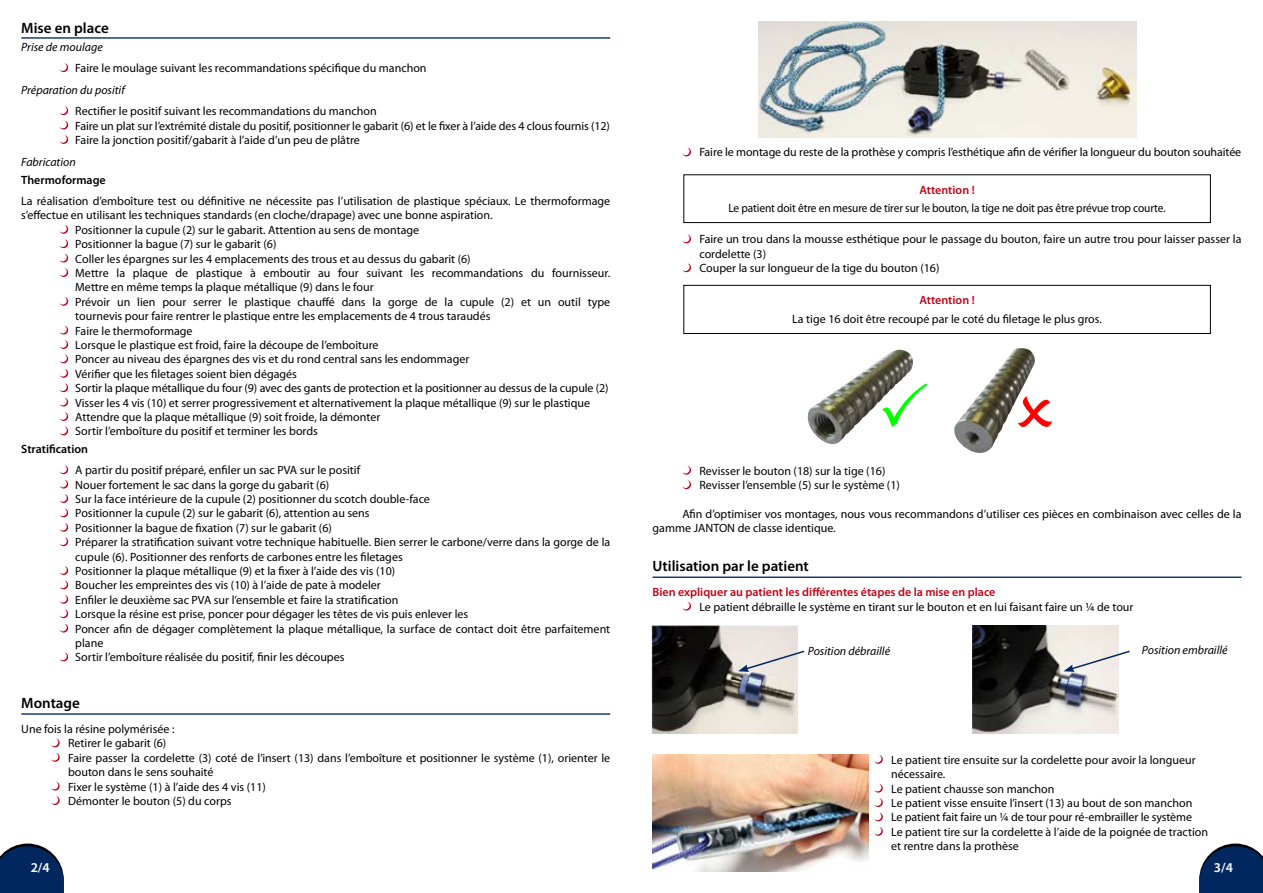
<style>
.page{position:relative;width:1263px;height:893px;background:#fff}
.page>*{position:absolute;margin:0;border:0;box-sizing:border-box;transform-origin:0 0}
.t1{font:600 15px "Myriad Pro";color:#000}
.t2{font:600 13.5px "Myriad Pro";color:#fff}
.t3{font:12px/14.4px "Myriad Pro";color:#000}
.t4{font:12px "Myriad Pro";color:#000;scale:.95 1}
.t5{font:italic 12px "Myriad Pro";color:#000}
.t6{font:600 12px "Myriad Pro";color:#c00418}
.t7{font:600 12px "Myriad Pro";color:#000}
</style>
<div class="page">
<svg style="left:60px;top:63px;width:8px;height:9px"></svg>
<svg style="left:60px;top:106px;width:8px;height:9px"></svg>
<svg style="left:60px;top:121px;width:8px;height:8px"></svg>
<svg style="left:60px;top:135px;width:8px;height:9px"></svg>
<svg style="left:60px;top:225px;width:8px;height:23px"></svg>
<svg style="left:60px;top:254px;width:8px;height:23px"></svg>
<svg style="left:60px;top:297px;width:8px;height:9px"></svg>
<svg style="left:60px;top:326px;width:8px;height:37px"></svg>
<svg style="left:60px;top:369px;width:8px;height:23px"></svg>
<svg style="left:60px;top:398px;width:8px;height:37px"></svg>
<svg style="left:60px;top:465px;width:8px;height:9px"></svg>
<svg style="left:60px;top:480px;width:8px;height:8px"></svg>
<svg style="left:60px;top:494px;width:8px;height:23px"></svg>
<svg style="left:60px;top:523px;width:8px;height:23px"></svg>
<svg style="left:60px;top:566px;width:8px;height:23px"></svg>
<svg style="left:60px;top:595px;width:8px;height:23px"></svg>
<svg style="left:60px;top:624px;width:8px;height:8px"></svg>
<svg style="left:60px;top:652px;width:8px;height:9px"></svg>
<hr style="left:21px;top:37px;width:589px;height:2px;background:#00285e">
<svg style="left:1199px;top:843px;width:64px;height:50px;background:#22436e"></svg>
<svg style="left:0;top:843px;width:64px;height:50px;background:#22436e"></svg>
<svg style="left:51px;top:738px;width:9px;height:9px"></svg>
<svg style="left:51px;top:753px;width:9px;height:9px"></svg>
<svg style="left:51px;top:782px;width:9px;height:8px"></svg>
<svg style="left:51px;top:796px;width:9px;height:9px"></svg>
<hr style="left:21px;top:713px;width:589px;height:2px;background:#00285e">
<div style="left:683px;top:174px;width:528px;height:49px;border:1px solid #000"></div>
<div style="left:683px;top:285px;width:528px;height:49px;border:1px solid #000"></div>
<svg style="left:682px;top:147px;width:9px;height:9px"></svg>
<svg style="left:682px;top:234px;width:9px;height:9px"></svg>
<svg style="left:682px;top:263px;width:9px;height:9px"></svg>
<svg style="left:682px;top:466px;width:9px;height:23px"></svg>
<img style="left:758px;top:21px;width:378px;height:117px">
<img style="left:807px;top:350px;width:106px;height:94px">
<img style="left:954px;top:348px;width:81px;height:105px">
<svg style="left:682px;top:602px;width:9px;height:9px"></svg>
<hr style="left:653px;top:577px;width:588px;height:1px;background:#00285e">
<img style="left:652px;top:625px;width:146px;height:109px">
<svg style="left:738px;top:649px;width:67px;height:23px;background:#dcd9d9"></svg>
<svg style="left:874px;top:755px;width:9px;height:9px"></svg>
<svg style="left:874px;top:784px;width:9px;height:37px"></svg>
<svg style="left:874px;top:827px;width:9px;height:9px"></svg>
<img style="left:973px;top:625px;width:145px;height:108px">
<svg style="left:1063px;top:649px;width:67px;height:23px"></svg>
<img style="left:653px;top:754px;width:215px;height:118px">
<svg style="left:882px;top:383px;width:31px;height:44px"></svg>
<svg style="left:1018px;top:395px;width:17px;height:32px"></svg>
<p class="t1" style="left:21px;top:19px;width:89px">Mise en place</p>
<p class="t5" style="left:21px;top:40px;width:83px">Prise de moulage</p>
<p class="t3" style="left:75px;top:61px;width:353px">Faire le moulage suivant les recommandations spécifique du manchon</p>
<p class="t5" style="left:21px;top:83px;width:105px">Préparation du positif</p>
<p class="t3" style="left:75px;top:104px;width:536px">Rectifier le positif suivant les recommandations du manchon<br>Faire un plat sur l’extrémité distale du positif, positionner le gabarit (6) et le fixer à l’aide des 4 clous fournis (12)<br>Faire la jonction positif/gabarit à l’aide d’un peu de plâtre</p>
<p class="t5" style="left:21px;top:155px;width:56px">Fabrication</p>
<p class="t7" style="left:21px;top:172px;width:86px">Thermoformage</p>
<p class="t3" style="left:21px;top:193px;width:590px">La réalisation d’emboîture test ou définitive ne nécessite pas l’utilisation de plastique spéciaux. Le thermoformage</p>
<p class="t3" style="left:21px;top:208px;width:473px">s’effectue en utilisant les techniques standards (en cloche/drapage) avec une bonne aspiration.</p>
<p class="t3" style="left:75px;top:222px;width:345px">Positionner la cupule (2) sur le gabarit. Attention au sens de montage</p>
<p class="t3" style="left:75px;top:237px;width:203px">Positionner la bague (7) sur le gabarit (6)</p>
<p class="t3" style="left:75px;top:251px;width:397px">Coller les épargnes sur les 4 emplacements des trous et au dessus du gabarit (6)</p>
<p class="t3" style="left:75px;top:266px;width:536px">Mettre la plaque de plastique à emboutir au four suivant les recommandations du fournisseur.</p>
<p class="t3" style="left:75px;top:280px;width:300px">Mettre en même temps la plaque métallique (9) dans le four</p>
<p class="t3" style="left:75px;top:294px;width:536px">Prévoir un lien pour serrer le plastique chauffé dans la gorge de la cupule (2) et un outil type</p>
<p class="t3" style="left:75px;top:309px;width:417px">tournevis pour faire rentrer le plastique entre les emplacements de 4 trous taraudés</p>
<p class="t3" style="left:75px;top:323px;width:119px">Faire le thermoformage</p>
<p class="t3" style="left:75px;top:338px;width:305px">Lorsque le plastique est froid, faire la découpe de l’emboiture</p>
<p class="t3" style="left:75px;top:352px;width:396px">Poncer au niveau des épargnes des vis et du rond central sans les endommager</p>
<p class="t3" style="left:75px;top:366px;width:223px">Vérifier que les filetages soient bien dégagés</p>
<p class="t3" style="left:75px;top:381px;width:535px">Sortir la plaque métallique du four (9) avec des gants de protection et la positionner au dessus de la cupule (2)</p>
<p class="t3" style="left:75px;top:395px;width:516px">Visser les 4 vis (10) et serrer progressivement et alternativement la plaque métallique (9) sur le plastique</p>
<p class="t3" style="left:75px;top:410px;width:307px">Attendre que la plaque métallique (9) soit froide, la démonter</p>
<p class="t3" style="left:75px;top:424px;width:244px">Sortir l’emboîture du positif et terminer les bords</p>
<p class="t7" style="left:21px;top:442px;width:68px">Stratification</p>
<p class="t3" style="left:75px;top:463px;width:536px">A partir du positif préparé, enfiler un sac PVA sur le positif<br>Nouer fortement le sac dans la gorge du gabarit (6)<br>Sur la face intérieure de la cupule (2) positionner du scotch double-face<br>Positionner la cupule (2) sur le gabarit (6), attention au sens<br>Positionner la bague de fixation (7) sur le gabarit (6)<br>Préparer la stratification suivant votre technique habituelle. Bien serrer le carbone/verre dans la gorge de la cupule (6). Positionner des renforts de carbones entre les filetages<br>Positionner la plaque métallique (9) et la fixer à l’aide des vis (10)<br>Boucher les empreintes des vis (10) à l’aide de pate à modeler<br>Enfiler le deuxième sac PVA sur l’ensemble et faire la stratification<br>Lorsque la résine est prise, poncer pour dégager les têtes de vis puis enlever les<br>Poncer afin de dégager complètement la plaque métallique, la surface de contact doit être parfaitement plane<br>Sortir l’emboîture réalisée du positif, finir les découpes</p>
<p class="t1" style="left:21px;top:693px;width:60px">Montage</p>
<p class="t3" style="left:68px;top:721px;width:544px;text-indent:-47px">Une fois la résine polymérisée :<br>Retirer le gabarit (6)<br>Faire passer la cordelette (3) coté de l’insert (13) dans l’emboîture et positionner le système (1), orienter le bouton dans le sens souhaité<br>Fixer le système (1) à l’aide des 4 vis (11)<br>Démonter le bouton (5) du corps</p>
<p class="t3" style="left:699px;top:145px;width:543px">Faire le montage du reste de la prothèse y compris l’esthétique afin de vérifier la longueur du bouton souhaitée</p>
<p class="t6" style="left:919px;top:182px;width:57px">Attention !</p>
<p class="t4" style="left:728px;top:201px;width:462px">Le patient doit être en mesure de tirer sur le bouton, la tige ne doit pas être prévue trop courte.</p>
<p class="t3" style="left:699px;top:232px;width:544px">Faire un trou dans la mousse esthétique pour le passage du bouton, faire un autre trou pour laisser passer la cordelette (3)<br>Couper la sur longueur de la tige du bouton (16)</p>
<p class="t6" style="left:919px;top:293px;width:57px">Attention !</p>
<p class="t3" style="left:792px;top:312px;width:311px">La tige 16 doit être recoupé par le coté du filetage le plus gros.</p>
<p class="t3" style="left:699px;top:463px;width:202px">Revisser le bouton (18) sur la tige (16)<br>Revisser l’ensemble (5) sur le système (1)</p>
<p class="t3" style="left:653px;top:506px;width:590px;text-indent:30px">Afin d’optimiser vos montages, nous vous recommandons d’utiliser ces pièces en combinaison avec celles de la gamme JANTON de classe identique.</p>
<p class="t1" style="left:653px;top:556px;width:158px">Utilisation par le patient</p>
<p class="t6" style="left:653px;top:584px;width:344px">Bien expliquer au patient les différentes étapes de la mise en place</p>
<p class="t3" style="left:699px;top:599px;width:436px">Le patient débraille le système en tirant sur le bouton et en lui faisant faire un ¼ de tour</p>
<p class="t5" style="left:808px;top:644px;width:84px">Position débraillé</p>
<p class="t5" style="left:1142px;top:643px;width:87px">Position embraillé</p>
<p class="t3" style="left:891px;top:752px;width:318px">Le patient tire ensuite sur la cordelette pour avoir la longueur nécessaire.<br>Le patient chausse son manchon<br>Le patient visse ensuite l’insert (13) au bout de son manchon<br>Le patient fait faire un ¼ de tour pour ré-embrailler le système<br>Le patient tire sur la cordelette à l’aide de la poignée de traction et rentre dans la prothèse</p>
<p class="t2" style="left:31px;top:859px;width:21px">2/4</p>
<p class="t2" style="left:1214px;top:859px;width:21px">3/4</p>
</div>
